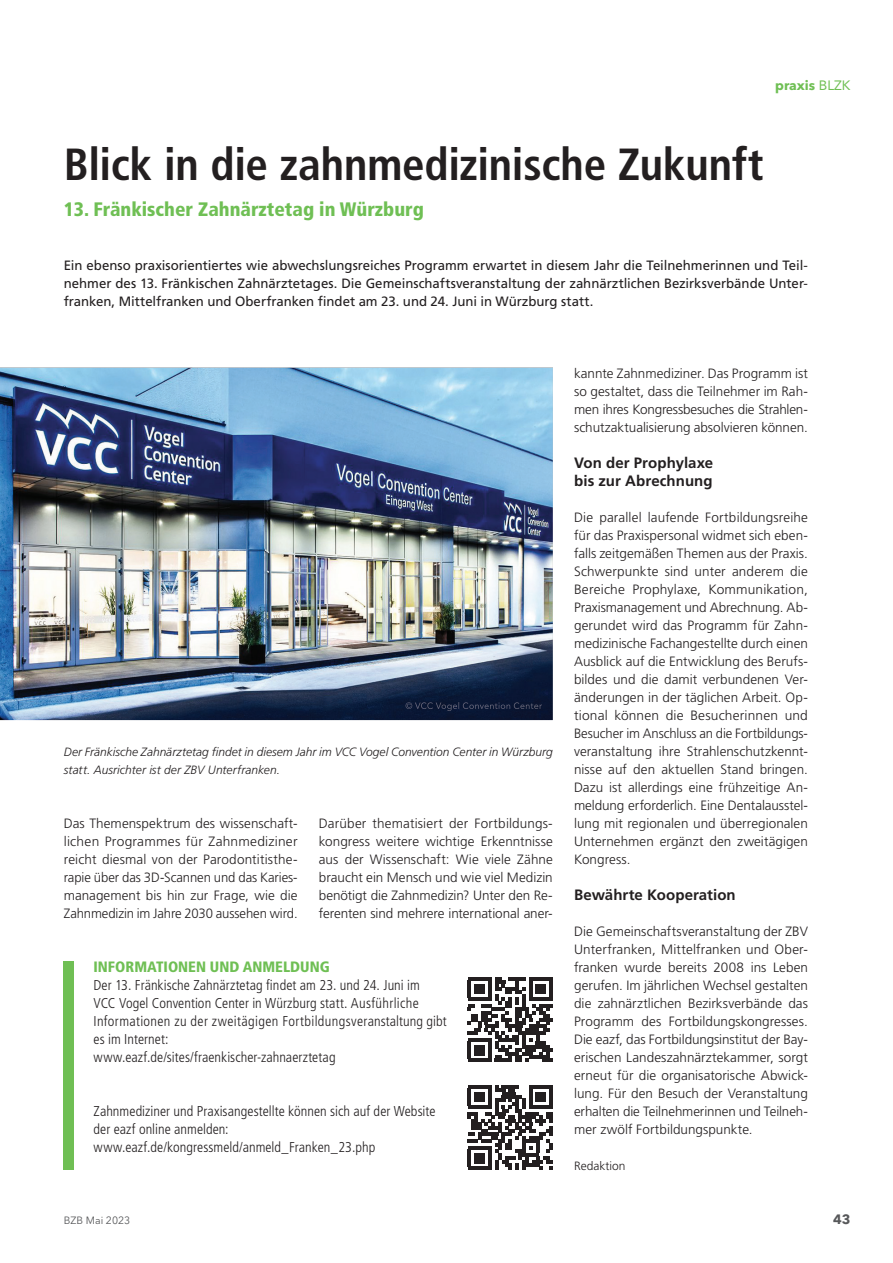
<style>
.page{position:relative;width:893px;height:1263px;background:#fff}
.page>*{position:absolute;margin:0;border:0;box-sizing:border-box;transform-origin:0 0}
.t1{font:700 condensed 45px "Frutiger LT Std";letter-spacing:-.005em;color:#231f20}
.t2{font:900 condensed 19.5px "Frutiger LT Std";color:#6fbf54}
.t3{font:700 15px/18px "Frutiger LT Std";letter-spacing:.005em;color:#231f20}
.t4{font:900 condensed 15px "Frutiger LT Std";color:#6fbf54}
.t5{font:300 condensed 14.25px/18px "Frutiger LT Std";letter-spacing:.005em;color:#231f20}
.t6{font:300 13.5px/18px "Frutiger LT Std";letter-spacing:-.005em;color:#231f20;text-align:justify}
.t7{font:13.5px/18px "Frutiger LT Std";color:#231f20;text-align:justify}
.t8{font:700 13.5px "Avenir Next LT Pro";color:#6fbf54}
.t9{font:700 13.5px "Avenir Next LT Pro";color:#57585a}
.t10{font:italic 300 12px/18px "Frutiger LT Std";color:#231f20}
.t11{font:300 12px "Frutiger LT Std";color:#231f20}
.t12{font:10.5px "Avenir Next LT Pro";color:#57585a}
.s1{font-family:"Avenir LT Std";font-weight:400}
</style>
<div class="page">
<img style="left:0;top:368px;width:553px;height:352px">
<div style="left:64px;top:961px;width:10px;height:209px;background:#6fbf54"></div>
<svg style="left:468px;top:977px;width:85px;height:85px"></svg>
<svg style="left:468px;top:1085px;width:85px;height:85px"></svg>
<img style="left:406px;top:702px;width:136px;height:9px">
<p class="t8" style="left:775px;top:77px;width:77px">praxis <span class="s1">BLZK</span></p>
<h1 class="t1" style="left:64px;top:138px;width:701px">Blick in die zahnmedizinische Zukunft</h1>
<h2 class="t2" style="left:64px;top:197px;width:362px">13. Fränkischer Zahnärztetag in Würzburg</h2>
<p class="t7" style="left:64px;top:256px;width:746px">Ein ebenso praxisorientiertes wie abwechslungsreiches Programm erwartet in diesem Jahr die Teilnehmerinnen und Teil&shy;nehmer des 13. Fränkischen Zahnärztetages. Die Gemeinschaftsveranstaltung der zahnärztlichen Bezirksverbände Unter&shy;franken, Mittelfranken und Oberfranken ndet am 23. und 24. Juni in Würzburg statt.</p>
<p class="t10" style="left:64px;top:743px;width:490px">Der Fränkische Zahnärztetag ndet in diesem Jahr im VCC Vogel Convention Center in Würzburg statt. Ausrichter ist der ZBV Unterfranken.</p>
<p class="t6" style="left:64px;top:815px;width:235px">Das Themenspektrum des wissenschaft&shy;lichen Programmes für Zahnmediziner reicht diesmal von der Parodontitisthe&shy;rapie über das 3D-Scannen und das Karies&shy;management bis hin zur Frage, wie die Zahnmedizin im Jahre 2030 aussehen wird.</p>
<p class="t6" style="left:319px;top:815px;width:235px">Darüber thematisiert der Fortbildungs&shy;kongress weitere wichtige Erkenntnisse aus der Wissenschaft: Wie viele Zähne braucht ein Mensch und wie viel Medizin benötigt die Zahnmedizin? Unter den Re&shy;ferenten sind mehrere international aner-</p>
<p class="t4" style="left:94px;top:958px;width:238px">INFORMATIONEN UND ANMELDUNG</p>
<p class="t5" style="left:94px;top:976px;width:355px">Der 13. Fränkische Zahnärztetag ndet am 23. und 24. Juni im<br>VCC Vogel Convention Center in Würzburg statt. Ausführliche Informationen zu der zweitägigen Fortbildungsveranstaltung gibt es im Internet:<br>www.eazf.de/sites/fraenkischer-zahnaerztetag</p>
<p class="t5" style="left:94px;top:1102px;width:344px">Zahnmediziner und Praxisangestellte können sich auf der Website der eazf online anmelden: www.eazf.de/kongressmeld/anmeld_Franken_23.php</p>
<p class="t12" style="left:64px;top:1214px;width:68px">BZB Mai 2023</p>
<p class="t6" style="left:574px;top:365px;width:235px">kannte Zahnmediziner. Das Programm ist so gestaltet, dass die Teilnehmer im Rah&shy;men ihres Kongressbesuches die Strahlen&shy;schutzaktualisierung absolvieren können.</p>
<p class="t3" style="left:574px;top:454px;width:141px">Von der Prophylaxe bis zur Abrechnung</p>
<p class="t6" style="left:574px;top:509px;width:235px">Die parallel laufende Fortbildungsreihe für das Praxispersonal widmet sich eben&shy;falls zeitgemäßen Themen aus der Praxis.<br>Schwerpunkte sind unter anderem die Bereiche Prophylaxe, Kommunikation, Praxismanagement und Abrechnung. Ab&shy;gerundet wird das Programm für Zahn&shy;medizinische Fachangestellte durch einen Ausblick auf die Entwicklung des Berufs&shy;bildes und die damit verbundenen Ver&shy;änderungen in der täglichen Arbeit. Op&shy;tional können die Besucherinnen und Besucher im Anschluss an die Fortbildungs&shy;veranstaltung ihre Strahlenschutzkennt&shy;nisse auf den aktuellen Stand bringen.<br>Dazu ist allerdings eine frühzeitige An&shy;meldung erforderlich. Eine Dentalausstel&shy;lung mit regionalen und überregionalen Unternehmen ergänzt den zweitägigen Kongress.</p>
<p class="t3" style="left:574px;top:886px;width:163px">Bewährte Kooperation</p>
<p class="t6" style="left:574px;top:923px;width:235px">Die Gemeinschaftsveranstaltung der ZBV Unterfranken, Mittelfranken und Ober&shy;franken wurde bereits 2008 ins Leben gerufen. Im jährlichen Wechsel gestalten die zahnärztlichen Bezirksverbände das Programm des Fortbildungskongresses.<br>Die eazf, das Fortbildungsinstitut der Bay&shy;erischen Landeszahnärztekammer, sorgt erneut für die organisatorische Abwick&shy;lung. Für den Besuch der Veranstaltung erhalten die Teilnehmerinnen und Teilneh&shy;mer zwölf Fortbildungspunkte.</p>
<p class="t11" style="left:574px;top:1159px;width:53px">Redaktion</p>
<p class="t9" style="left:833px;top:1211px;width:19px">43</p>
</div>
